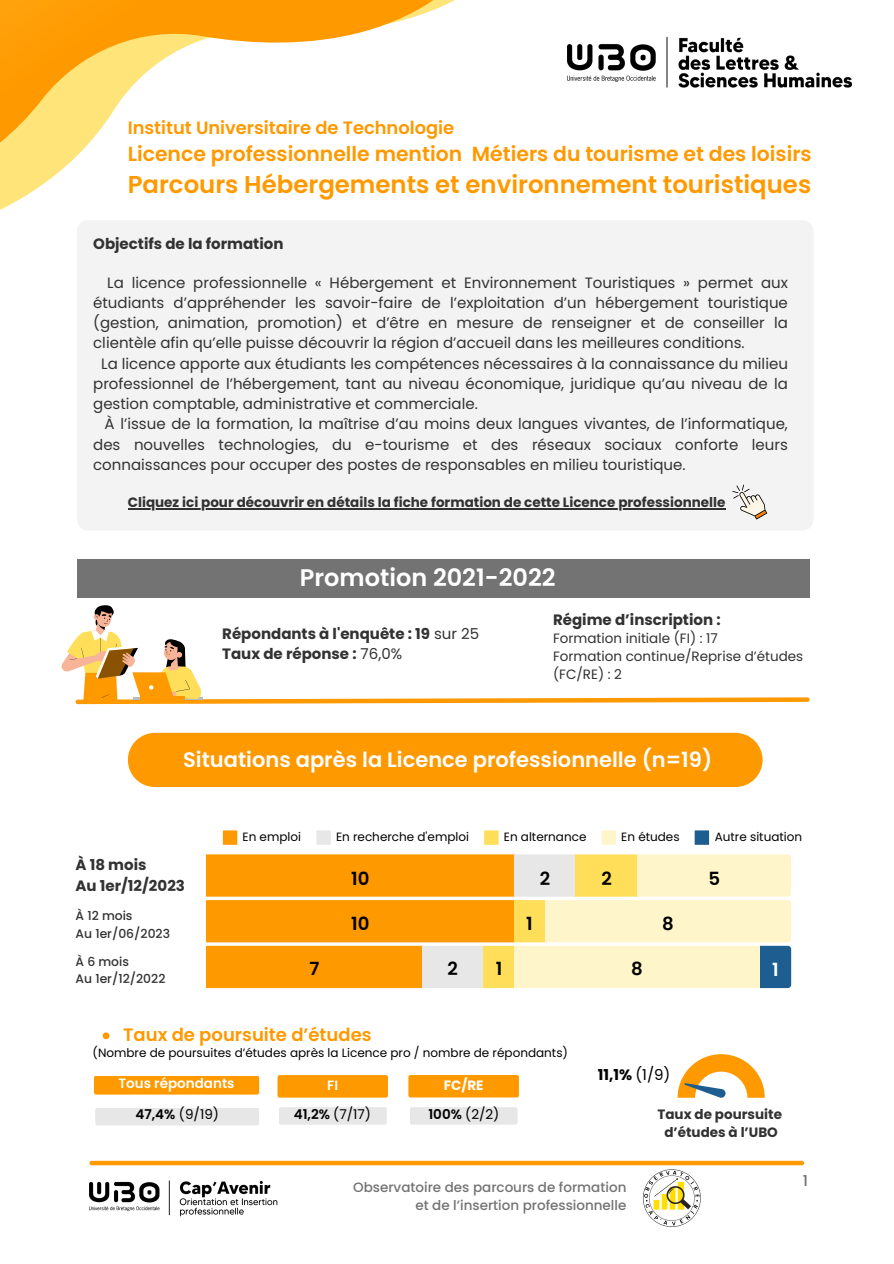
<style>
.page{position:relative;width:894px;height:1264px;background:#fff}
.page>*{position:absolute;margin:0;border:0;box-sizing:border-box;transform-origin:0 0}
.t1{font:600 24.45px "Poppins";color:#f90}
.t2{font:600 24px "Poppins";color:#fff}
.t3{font:600 21px "Poppins";color:#fefefe}
.t4{font:600 20.4px "Poppins";color:#f90}
.t5{font:600 18.15px "Poppins";color:#000}
.t6{font:600 18.15px "Poppins";color:#fefefe}
.t7{font:600 18px "Poppins";color:#f90}
.t8{font:600 17.85px "Poppins";color:#f90}
.t9{font:15px "Poppins";color:#323232}
.t10{font:700 15px/20.7px "Poppins";color:#323232}
.t11{font:700 15px "Poppins";color:#000}
.t12{font:500 15px "Poppins";color:#737373}
.t13{font:700 13.5px "Poppins";color:#323232}
.t14{font:13.5px "Poppins";color:#323232}
.t15{font:500 13.5px/18px "Poppins";color:#737373;text-align:right}
.t16{font:13.5px "Poppins";color:#000}
.t17{font:600 13.5px "Poppins";color:#fefefe}
.t18{font:700 13.5px "Poppins";color:#fefefe}
.t19{font:500 12.3px "Poppins";color:#323232}
.t20{font:12px "Poppins";color:#000}
.s1{font-weight:400}
.s2{font-weight:600}
</style>
<div class="page">
<div style="left:92px;top:1160px;width:709px;height:5px;background:#f90"></div>
<svg style="left:0;top:0;width:455px;height:210px"></svg>
<div style="left:77px;top:220px;width:736px;height:310px;background:#f3f3f3;border-radius:11px"></div>
<svg style="left:732px;top:484px;width:35px;height:35px"></svg>
<hr style="left:128px;top:508px;width:597px;height:1px;background:#323232">
<svg style="left:223px;top:830px;width:14px;height:14px"></svg>
<svg style="left:316px;top:830px;width:15px;height:14px"></svg>
<svg style="left:484px;top:830px;width:14px;height:14px"></svg>
<svg style="left:601px;top:830px;width:15px;height:14px"></svg>
<svg style="left:694px;top:830px;width:14px;height:14px"></svg>
<svg style="left:207px;top:854px;width:584px;height:134px"></svg>
<div style="left:128px;top:732px;width:634px;height:55px;background:#f90"></div>
<div style="left:77px;top:559px;width:732px;height:38px;background:#737373"></div>
<img style="left:89px;top:1180px;width:188px;height:36px">
<img style="left:642px;top:1169px;width:59px;height:58px">
<svg style="left:677px;top:1054px;width:87px;height:43px"></svg>
<svg style="left:103px;top:1032px;width:6px;height:7px"></svg>
<svg style="left:61px;top:605px;width:749px;height:100px"></svg>
<img style="left:567px;top:37px;width:284px;height:51px">
<div style="left:94px;top:1076px;width:165px;height:18px;background:#f90"></div>
<div style="left:95px;top:1108px;width:164px;height:17px;background:#e7e7e7"></div>
<div style="left:277px;top:1075px;width:111px;height:22px;background:#f90"></div>
<div style="left:279px;top:1107px;width:107px;height:17px;background:#e7e7e7"></div>
<div style="left:408px;top:1075px;width:111px;height:22px;background:#f90"></div>
<div style="left:410px;top:1107px;width:107px;height:17px;background:#e7e7e7"></div>
<h1 class="t8" style="left:128px;top:115px;width:328px">Institut Universitaire de Technologie</h1>
<h1 class="t4" style="left:128px;top:139px;width:685px">Licence professionnelle mention Métiers du tourisme et des loisirs</h1>
<h1 class="t1" style="left:128px;top:168px;width:685px">Parcours Hébergements et environnement touristiques</h1>
<p class="t10" style="left:93px;top:234px;width:192px">Objectifs de la formation</p>
<p class="t9" style="left:107px;top:272px;width:682px">La licence professionnelle « Hébergement et Environnement Touristiques » permet aux</p>
<p class="t9" style="left:93px;top:292px;width:696px">étudiants d’appréhender les savoir-faire de l’exploitation d’un hébergement touristique</p>
<p class="t9" style="left:93px;top:312px;width:696px">(gestion, animation, promotion) et d’être en mesure de renseigner et de conseiller la</p>
<p class="t9" style="left:93px;top:332px;width:652px">clientèle afin qu’elle puisse découvrir la région d’accueil dans les meilleures conditions.</p>
<p class="t9" style="left:101px;top:353px;width:688px">La licence apporte aux étudiants les compétences nécessaires à la connaissance du milieu</p>
<p class="t9" style="left:93px;top:373px;width:696px">professionnel de l’hébergement, tant au niveau économique, juridique qu’au niveau de la</p>
<p class="t9" style="left:93px;top:393px;width:386px">gestion comptable, administrative et commerciale.</p>
<p class="t9" style="left:105px;top:413px;width:684px">À l’issue de la formation, la maîtrise d’au moins deux langues vivantes, de l’informatique,</p>
<p class="t9" style="left:93px;top:434px;width:696px">des nouvelles technologies, du e-tourisme et des réseaux sociaux conforte leurs</p>
<p class="t9" style="left:93px;top:454px;width:593px">connaissances pour occuper des postes de responsables en milieu touristique.</p>
<p class="t13" style="left:128px;top:493px;width:599px">Cliquez ici pour découvrir en détails la fiche formation de cette Licence professionnelle</p>
<p class="t2" style="left:303px;top:559px;width:254px">romotion 2021-20222</p>
<p class="t2" style="left:288px;top:560px;width:241px">PPromotion 2021-20</p>
<p class="t10" style="left:222px;top:623px;width:258px;line-height:20.2px">Répondants à l'enquête : 19 <span class="s1">sur 25<br></span>Taux de réponse : <span class="s1">76,0%</span></p>
<p class="t10" style="left:553px;top:609px;width:169px">Régime d’inscription :</p>
<p class="t14" style="left:553px;top:628px;width:166px">Formation initiale (FI) : 17</p>
<p class="t14" style="left:553px;top:646px;width:252px">Formation continue/Reprise d’études</p>
<p class="t14" style="left:553px;top:664px;width:70px">(FC/RE) : 2</p>
<h1 class="t3" style="left:183px;top:744px;width:530px">Situations après la Licence professionnelle (n=19)</h1>
<h1 class="t10" style="left:75px;top:854px;width:111px">À 18 mois<br>Au 1er/12/2023</h1>
<h4 class="t19" style="left:75px;top:907px;width:59px">À 12 mois</h4>
<h5 class="t19" style="left:75px;top:924px;width:96px">Au 1er/06/2023</h5>
<p class="t19" style="left:75px;top:953px;width:55px">À 6 mois</p>
<p class="t19" style="left:75px;top:970px;width:91px">Au 1er/12/2022</p>
<p class="t20" style="left:242px;top:828px;width:60px">En emploi</p>
<p class="t20" style="left:336px;top:828px;width:134px">En recherche d'emploi</p>
<p class="t20" style="left:503px;top:828px;width:84px">En alternance</p>
<p class="t20" style="left:621px;top:828px;width:60px">En études</p>
<p class="t20" style="left:714px;top:828px;width:89px">Autre situation</p>
<p class="t5" style="left:309px;top:956px;width:11px">7</p>
<p class="t5" style="left:351px;top:865px;width:20px">10</p>
<p class="t5" style="left:351px;top:910px;width:20px">10</p>
<p class="t5" style="left:447px;top:956px;width:12px">2</p>
<p class="t5" style="left:496px;top:956px;width:8px">1</p>
<p class="t5" style="left:539px;top:865px;width:12px">2</p>
<h4 class="t5" style="left:526px;top:910px;width:8px">1</h4>
<p class="t5" style="left:601px;top:865px;width:12px">2</p>
<p class="t5" style="left:708px;top:865px;width:13px">5</p>
<p class="t5" style="left:662px;top:910px;width:13px">8</p>
<p class="t5" style="left:631px;top:956px;width:13px">8</p>
<p class="t6" style="left:772px;top:956px;width:8px">1</p>
<p class="t7" style="left:123px;top:1022px;width:250px">Taux de poursuite d’études</p>
<p class="t20" style="left:92px;top:1043px;width:477px">(Nombre de poursuites d’études après la Licence pro / nombre de répondants)</p>
<p class="t17" style="left:118px;top:1073px;width:118px">Tous répondants</p>
<p class="t16" style="left:135px;top:1105px;width:85px"><span class="s2">47,4%</span> (9/19)</p>
<h6 class="t17" style="left:327px;top:1076px;width:12px">FI</h6>
<h6 class="t18" style="left:443px;top:1075px;width:41px">FC/RE</h6>
<h6 class="t16" style="left:294px;top:1105px;width:79px"><span class="s2">41,2%</span> (7/17)</h6>
<p class="t16" style="left:428px;top:1105px;width:72px"><span class="s2">100%</span> (2/2)</p>
<p class="t17" style="left:303px;top:1076px;width:43px">FI/ALT</p>
<p class="t11" style="left:597px;top:1064px;width:74px">11,1% <span class="s1">(1/9)</span></p>
<p class="t13" style="left:657px;top:1104px;width:126px">Taux de poursuite</p>
<p class="t13" style="left:664px;top:1122px;width:115px">d’études à l’UBO</p>
<h2 class="t15" style="left:353px;top:1178px;width:275px">Observatoire des parcours de formation et de l’insertion professionnelle</h2>
<p class="t12" style="left:802px;top:1170px;width:7px">1</p>
</div>
